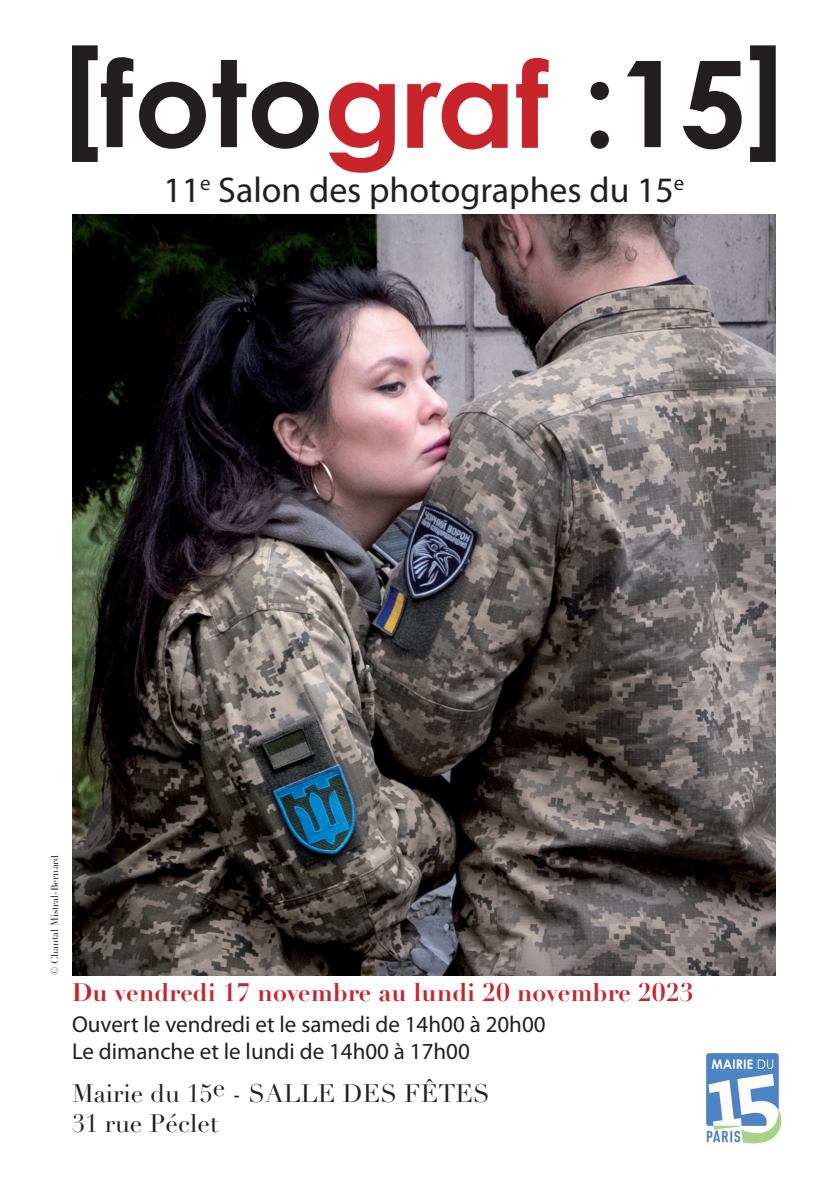
<style>
.page{position:relative;width:840px;height:1191px;background:#fff}
.page>*{position:absolute;margin:0;border:0;box-sizing:border-box;transform-origin:0 0}
.t1{font:35.8px "Myriad Pro";color:#231f20}
.t2{font:700 25px "Didot LH";color:#c8242b}
.t3{font:25px/30px "Didot LH";color:#231f20}
.t4{font:23px/27px "Myriad Pro";color:#231f20}
.t5{font:10px "Didot LH";color:#231f20}
</style>
<div class="page">
<svg style="left:334px;top:162px;width:55px;height:11px"></svg>
<svg style="left:72px;top:45px;width:703px;height:117px"></svg>
<img style="left:72px;top:215px;width:703px;height:760px">
<img style="left:706px;top:1053px;width:76px;height:91px">
<h1 class="t1" style="left:163px;top:168px;width:522px">11<sup>e</sup> Salon des photographes du 15<sup>e</sup></h1>
<p class="t5" style="left:49px;top:975px;width:122px;rotate:-90deg">© Chantal Mistral-Bernard</p>
<p class="t2" style="left:72px;top:977px;width:622px">Du vendredi 17 novembre au lundi 20 novembre 2023</p>
<p class="t4" style="left:72px;top:1010px;width:475px">Ouvert le vendredi et le samedi de 14h00 à 20h00<br>Le dimanche et le lundi de 14h00 à 17h00</p>
<p class="t3" style="left:72px;top:1079px;width:419px">Mairie du 15e - SALLE DES FÊTES<br>31 rue Péclet</p>
</div>
